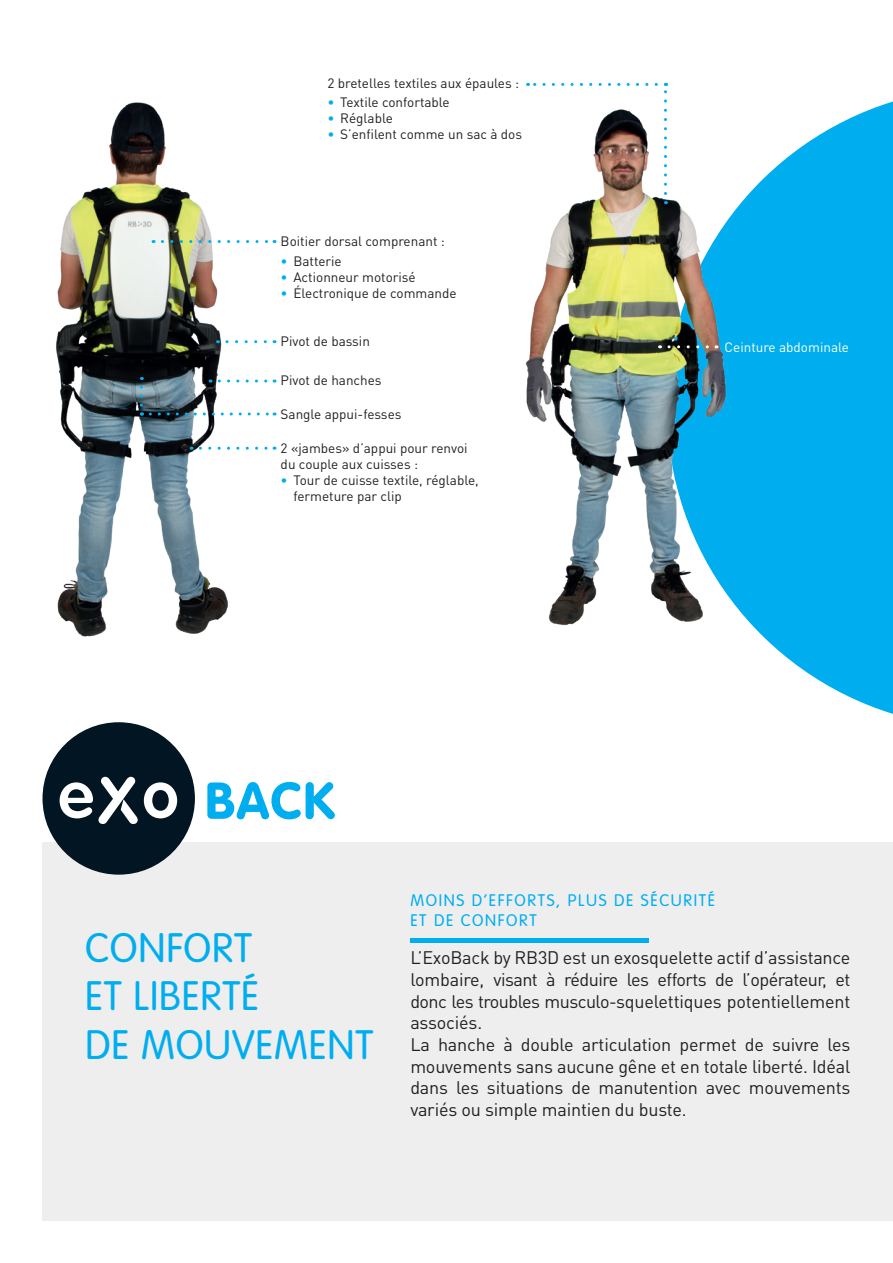
<style>
.page{position:relative;width:893px;height:1263px;background:#fff}
.page>*{position:absolute;margin:0;border:0;box-sizing:border-box;transform-origin:0 0}
.t1{font:300 40.5px "VAG Rounded Std";letter-spacing:.02em;color:#00aeef}
.t2{font:18px/21.6px "DIN Pro";letter-spacing:-.01em;color:#231f20;text-align:justify}
.t3{font:300 16.5px "VAG Rounded Std";letter-spacing:.1em;color:#00aeef}
.t4{font:13.5px "DIN Pro";color:#231f20}
.t5{font:13.5px "DIN Pro";color:#fff}
.s1{color:#00aeef}
</style>
<div class="page">
<div style="left:43px;top:842px;width:850px;height:378px;background:#eeeeef"></div>
<hr style="left:892px;top:842px;width:1px;height:378px;background:#011622">
<svg style="left:730px;top:101px;width:163px;height:613px;background:#25b9f1"></svg>
<hr style="left:410px;top:938px;width:238px;height:4px;background:#00aeef">
<div style="left:43px;top:722px;width:152px;height:153px;background:#011622;border-radius:50%"></div>
<svg style="left:60px;top:777px;width:78px;height:47px"></svg>
<svg style="left:144px;top:782px;width:33px;height:36px"></svg>
<svg style="left:207px;top:782px;width:128px;height:37px"></svg>
<img style="left:56px;top:102px;width:221px;height:535px">
<img style="left:525px;top:109px;width:205px;height:517px">
<svg style="left:162px;top:240px;width:113px;height:3px"></svg>
<svg style="left:227px;top:340px;width:48px;height:3px"></svg>
<svg style="left:200px;top:447px;width:75px;height:3px"></svg>
<svg style="left:664px;top:83px;width:3px;height:111px"></svg>
<svg style="left:527px;top:83px;width:129px;height:3px"></svg>
<svg style="left:150px;top:412px;width:125px;height:3px"></svg>
<svg style="left:669px;top:345px;width:48px;height:3px"></svg>
<svg style="left:140px;top:377px;width:3px;height:28px"></svg>
<svg style="left:219px;top:379px;width:56px;height:3px"></svg>
<p class="t4" style="left:327px;top:73px;width:193px">2 bretelles textiles aux épaules :</p>
<p class="t4" style="left:327px;top:93px;width:124px"><span class="s1">•</span> Textile confortable</p>
<p class="t4" style="left:327px;top:109px;width:67px"><span class="s1">•</span> Réglable</p>
<p class="t4" style="left:327px;top:125px;width:196px"><span class="s1">•</span> S’enfilent comme un sac à dos</p>
<p class="t4" style="left:281px;top:232px;width:166px">Boitier dorsal comprenant :</p>
<p class="t4" style="left:281px;top:252px;width:63px"><span class="s1">•</span> Batterie</p>
<p class="t4" style="left:281px;top:268px;width:137px"><span class="s1">•</span> Actionneur motorisé</p>
<p class="t4" style="left:281px;top:284px;width:177px"><span class="s1">•</span> Électronique de commande</p>
<p class="t4" style="left:281px;top:332px;width:91px">Pivot de bassin</p>
<p class="t4" style="left:281px;top:371px;width:103px">Pivot de hanches</p>
<p class="t4" style="left:281px;top:405px;width:122px">Sangle appui-fesses</p>
<p class="t4" style="left:281px;top:438px;width:188px">2 «jambes» d’appui pour renvoi</p>
<p class="t4" style="left:281px;top:455px;width:139px">du couple aux cuisses :</p>
<p class="t4" style="left:281px;top:471px;width:200px"><span class="s1">•</span> Tour de cuisse textile, réglable,</p>
<p class="t4" style="left:293px;top:487px;width:110px">fermeture par clip</p>
<p class="t5" style="left:725px;top:338px;width:126px">Ceinture abdominale</p>
<p class="t1" style="left:85px;top:925px;width:168px">CONFORT</p>
<p class="t1" style="left:85px;top:973px;width:176px">ET LIBERTÉ</p>
<p class="t1" style="left:85px;top:1021px;width:290px">DE MOUVEMENT</p>
<p class="t3" style="left:410px;top:890px;width:306px">MOINS D’EFFORTS, PLUS DE SÉCURITÉ</p>
<p class="t3" style="left:410px;top:910px;width:128px">ET DE CONFORT</p>
<p class="t2" style="left:410px;top:946px;width:442px">L’ExoBack by RB3D est un exosquelette actif d’assistance lombaire, visant à réduire les efforts de l’opérateur, et donc les troubles musculo-squelettiques potentiellement associés.</p>
<p class="t2" style="left:410px;top:1033px;width:442px">La hanche à double articulation permet de suivre les mouvements sans aucune gêne et en totale liberté. Idéal dans les situations de manutention avec mouvements variés ou simple maintien du buste.</p>
</div>
